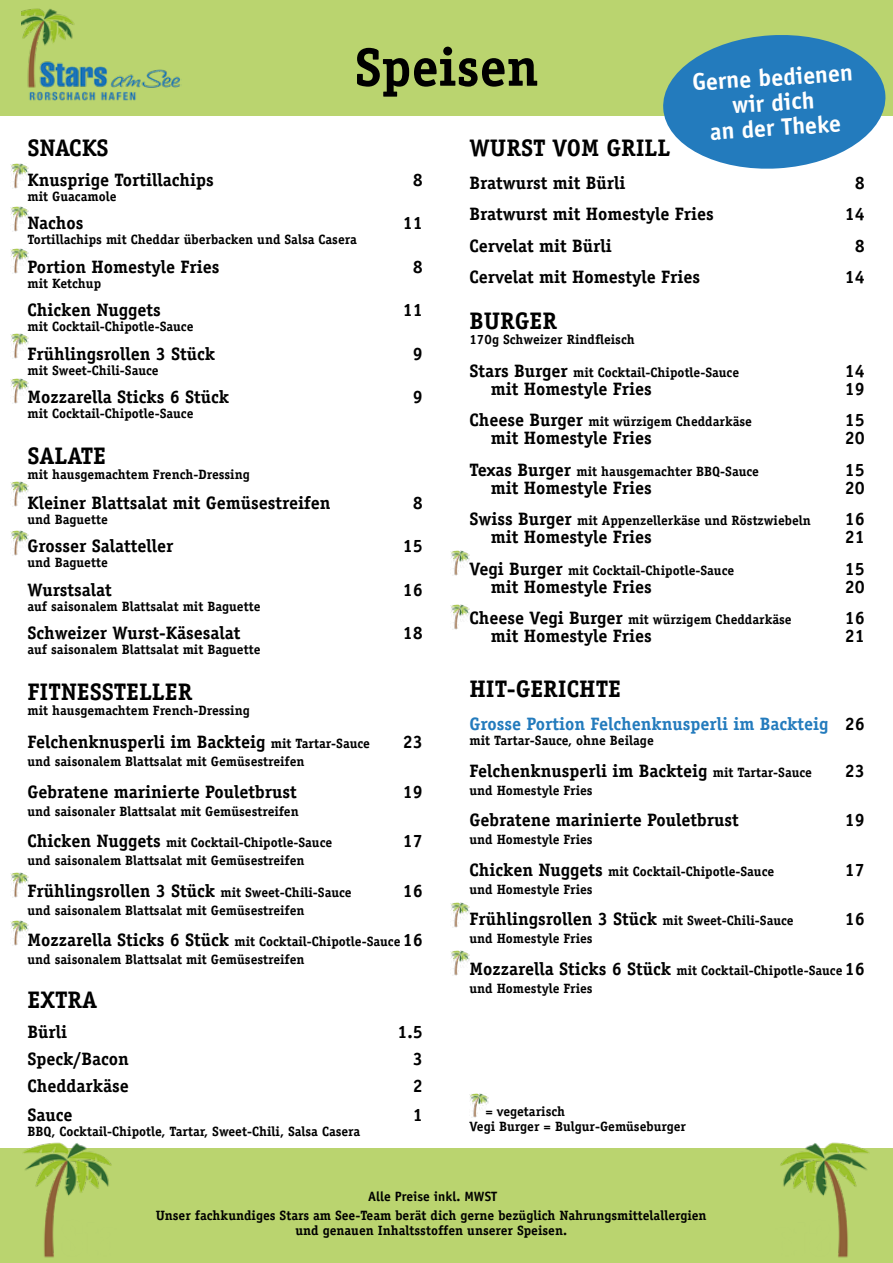
<style>
.page{position:relative;width:893px;height:1263px;background:#fff}
.page>*{position:absolute;margin:0;border:0;box-sizing:border-box;transform-origin:0 0}
.t1{font:700 54px "Officina Serif";color:#000}
.t2{font:700 24px "Officina Serif";color:#000}
.t3{font:700 24px/25px "Officina Sans";color:#fff;text-align:center}
.t4{font:700 18px "Officina Serif";color:#000}
.t5{font:700 18px "Officina Serif";color:#237bbd}
.t6{font:700 13.5px/15px "Officina Serif";color:#000}
.t7{font:700 13.5px "Officina Sans";color:#000}
.s1{font-size:18px}
.s2{font-size:13.5px}
.s3{color:#000}
</style>
<div class="page">
<div style="left:0;top:1148px;width:893px;height:115px;background:#bad46f"></div>
<div style="left:0;top:0;width:893px;height:116px;background:#bad46f"></div>
<img style="left:21px;top:8px;width:160px;height:93px">
<img style="left:780px;top:1142px;width:89px;height:116px">
<img style="left:23px;top:1142px;width:89px;height:116px">
<svg style="left:663px;top:35px;width:223px;height:134px"></svg>
<img style="left:10px;top:164px;width:19px;height:25px">
<img style="left:10px;top:206px;width:19px;height:25px">
<img style="left:10px;top:249px;width:19px;height:24px">
<img style="left:10px;top:333px;width:19px;height:25px">
<img style="left:10px;top:379px;width:19px;height:25px">
<img style="left:10px;top:482px;width:19px;height:25px">
<img style="left:10px;top:530px;width:19px;height:25px">
<img style="left:10px;top:873px;width:19px;height:25px">
<img style="left:10px;top:921px;width:19px;height:24px">
<img style="left:451px;top:551px;width:18px;height:25px">
<img style="left:451px;top:604px;width:18px;height:25px">
<img style="left:451px;top:903px;width:18px;height:24px">
<img style="left:451px;top:950px;width:18px;height:25px">
<img style="left:469px;top:1093px;width:19px;height:25px">
<h1 class="t1" style="left:354px;top:34px;width:186px">Speisen</h1>
<h2 class="t3" style="left:691px;top:70px;width:162px;rotate:-4deg">Gerne bedienen wir dich<br>an der Theke</h2>
<h2 class="t2" style="left:27px;top:132px;width:82px">SNACKS</h2>
<h3 class="t4" style="left:27px;top:168px;width:188px">Knusprige Tortillachips</h3>
<h3 class="t4" style="left:413px;top:168px;width:12px">8</h3>
<p class="t6" style="left:27px;top:188px;width:90px">mit Guacamole</p>
<h3 class="t4" style="left:27px;top:212px;width:58px">Nachos</h3>
<h3 class="t4" style="left:403px;top:212px;width:22px">11</h3>
<p class="t6" style="left:27px;top:232px;width:331px">Tortillachips mit Cheddar überbacken und Salsa Casera</p>
<h3 class="t4" style="left:27px;top:255px;width:194px">Portion Homestyle Fries</h3>
<h3 class="t4" style="left:413px;top:255px;width:12px">8</h3>
<p class="t6" style="left:27px;top:275px;width:75px">mit Ketchup</p>
<h3 class="t4" style="left:27px;top:299px;width:135px">Chicken Nuggets</h3>
<h3 class="t4" style="left:403px;top:299px;width:22px">11</h3>
<p class="t6" style="left:27px;top:319px;width:167px">mit Cocktail-Chipotle-Sauce</p>
<h3 class="t4" style="left:27px;top:342px;width:189px">Frühlingsrollen 3 Stück</h3>
<h3 class="t4" style="left:413px;top:342px;width:12px">9</h3>
<p class="t6" style="left:27px;top:362px;width:133px">mit Sweet-Chili-Sauce</p>
<h3 class="t4" style="left:27px;top:386px;width:203px">Mozzarella Sticks 6 Stück</h3>
<h3 class="t4" style="left:413px;top:386px;width:12px">9</h3>
<p class="t6" style="left:27px;top:406px;width:167px">mit Cocktail-Chipotle-Sauce</p>
<h2 class="t2" style="left:469px;top:132px;width:202px">WURST VOM GRILL</h2>
<h3 class="t4" style="left:469px;top:171px;width:157px">Bratwurst mit Bürli</h3>
<h3 class="t4" style="left:855px;top:171px;width:12px">8</h3>
<h3 class="t4" style="left:469px;top:203px;width:246px">Bratwurst mit Homestyle Fries</h3>
<h3 class="t4" style="left:845px;top:203px;width:22px">14</h3>
<h3 class="t4" style="left:469px;top:234px;width:144px">Cervelat mit Bürli</h3>
<h3 class="t4" style="left:855px;top:234px;width:12px">8</h3>
<h3 class="t4" style="left:469px;top:266px;width:232px">Cervelat mit Homestyle Fries</h3>
<h3 class="t4" style="left:845px;top:266px;width:22px">14</h3>
<h2 class="t2" style="left:469px;top:306px;width:89px">BURGER</h2>
<p class="t6" style="left:469px;top:332px;width:167px">170g Schweizer Rindfleisch</p>
<p class="t6" style="left:469px;top:365px;width:271px"><span class="s1">Stars Burger</span> mit Cocktail-Chipotle-Sauce</p>
<h3 class="t4" style="left:845px;top:360px;width:22px">14</h3>
<h3 class="t4" style="left:491px;top:378px;width:162px">mit Homestyle Fries</h3>
<h3 class="t4" style="left:845px;top:378px;width:22px">19</h3>
<p class="t6" style="left:469px;top:414px;width:284px"><span class="s1">Cheese Burger</span> mit würzigem Cheddarkäse</p>
<h3 class="t4" style="left:845px;top:409px;width:22px">15</h3>
<h3 class="t4" style="left:491px;top:427px;width:162px">mit Homestyle Fries</h3>
<h3 class="t4" style="left:845px;top:427px;width:22px">20</h3>
<p class="t6" style="left:469px;top:464px;width:291px"><span class="s1">Texas Burger</span> mit hausgemachter BBQ-Sauce</p>
<h3 class="t4" style="left:845px;top:459px;width:22px">15</h3>
<h3 class="t4" style="left:491px;top:477px;width:162px">mit Homestyle Fries</h3>
<h3 class="t4" style="left:845px;top:477px;width:22px">20</h3>
<p class="t6" style="left:469px;top:513px;width:343px"><span class="s1">Swiss Burger</span> mit Appenzellerkäse und Röstzwiebeln</p>
<h3 class="t4" style="left:845px;top:508px;width:22px">16</h3>
<h3 class="t4" style="left:491px;top:526px;width:162px">mit Homestyle Fries</h3>
<h3 class="t4" style="left:845px;top:526px;width:22px">21</h3>
<p class="t6" style="left:469px;top:563px;width:266px"><span class="s1">Vegi Burger</span> mit Cocktail-Chipotle-Sauce</p>
<h3 class="t4" style="left:845px;top:558px;width:22px">15</h3>
<h3 class="t4" style="left:491px;top:576px;width:162px">mit Homestyle Fries</h3>
<h3 class="t4" style="left:845px;top:576px;width:22px">20</h3>
<p class="t6" style="left:469px;top:612px;width:324px"><span class="s1">Cheese Vegi Burger</span> mit würzigem Cheddarkäse</p>
<h3 class="t4" style="left:845px;top:607px;width:22px">16</h3>
<h3 class="t4" style="left:491px;top:625px;width:162px">mit Homestyle Fries</h3>
<h3 class="t4" style="left:845px;top:625px;width:22px">21</h3>
<h2 class="t2" style="left:27px;top:441px;width:80px">SALATE</h2>
<p class="t6" style="left:27px;top:467px;width:224px">mit hausgemachtem French-Dressing</p>
<h3 class="t4" style="left:27px;top:492px;width:304px">Kleiner Blattsalat mit Gemüsestreifen</h3>
<h3 class="t4" style="left:413px;top:492px;width:12px">8</h3>
<p class="t6" style="left:27px;top:512px;width:82px">und Baguette</p>
<h3 class="t4" style="left:27px;top:535px;width:147px">Grosser Salatteller</h3>
<h3 class="t4" style="left:403px;top:535px;width:22px">15</h3>
<p class="t6" style="left:27px;top:555px;width:82px">und Baguette</p>
<h3 class="t4" style="left:27px;top:579px;width:86px">Wurstsalat</h3>
<h3 class="t4" style="left:403px;top:579px;width:22px">16</h3>
<p class="t6" style="left:27px;top:599px;width:234px">auf saisonalem Blattsalat mit Baguette</p>
<h3 class="t4" style="left:27px;top:622px;width:215px">Schweizer Wurst-Käsesalat</h3>
<h3 class="t4" style="left:403px;top:622px;width:22px">18</h3>
<p class="t6" style="left:27px;top:642px;width:234px">auf saisonalem Blattsalat mit Baguette</p>
<h2 class="t2" style="left:27px;top:677px;width:166px">FITNESSTELLER</h2>
<p class="t6" style="left:27px;top:703px;width:224px">mit hausgemachtem French-Dressing</p>
<h3 class="t4" style="left:27px;top:731px;width:344px">Felchenknusperli im Backteig <span class="s2">mit Tartar-Sauce</span></h3>
<h3 class="t4" style="left:403px;top:731px;width:22px">23</h3>
<p class="t6" style="left:27px;top:754px;width:278px">und saisonalem Blattsalat mit Gemüsestreifen</p>
<h3 class="t4" style="left:27px;top:780px;width:271px">Gebratene marinierte Pouletbrust</h3>
<h3 class="t4" style="left:403px;top:780px;width:22px">19</h3>
<p class="t6" style="left:27px;top:804px;width:273px">und saisonaler Blattsalat mit Gemüsestreifen</p>
<p class="t6" style="left:27px;top:835px;width:306px"><span class="s1">Chicken Nuggets</span> mit Cocktail-Chipotle-Sauce</p>
<h3 class="t4" style="left:403px;top:830px;width:22px">17</h3>
<p class="t6" style="left:27px;top:853px;width:278px">und saisonalem Blattsalat mit Gemüsestreifen</p>
<h3 class="t4" style="left:27px;top:879px;width:326px">Frühlingsrollen 3 Stück <span class="s2">mit Sweet-Chili-Sauce</span></h3>
<h3 class="t4" style="left:403px;top:879px;width:22px">16</h3>
<p class="t6" style="left:27px;top:903px;width:278px">und saisonalem Blattsalat mit Gemüsestreifen</p>
<p class="t6" style="left:27px;top:933px;width:397px;line-height:18px"><span class="s1">Mozzarella Sticks 6 Stück</span> mit Cocktail-Chipotle-Sauce <span class="s1">16 </span>und saisonalem Blattsalat mit Gemüsestreifen</p>
<h2 class="t2" style="left:27px;top:985px;width:71px">EXTRA</h2>
<h3 class="t4" style="left:27px;top:1021px;width:41px">Bürli</h3>
<h3 class="t4" style="left:398px;top:1021px;width:27px">1.5</h3>
<h3 class="t4" style="left:27px;top:1048px;width:103px">Speck/Bacon</h3>
<h3 class="t4" style="left:413px;top:1048px;width:12px">3</h3>
<h3 class="t4" style="left:27px;top:1075px;width:103px">Cheddarkäse</h3>
<h3 class="t4" style="left:413px;top:1075px;width:12px">2</h3>
<h3 class="t4" style="left:27px;top:1103px;width:46px">Sauce</h3>
<h3 class="t4" style="left:413px;top:1103px;width:12px">1</h3>
<p class="t6" style="left:27px;top:1123px;width:334px">BBQ, Cocktail-Chipotle, Tartar, Sweet-Chili, Salsa Casera</p>
<h2 class="t2" style="left:469px;top:674px;width:153px">HIT-GERICHTE</h2>
<h3 class="t5" style="left:469px;top:713px;width:397px">Grosse Portion Felchenknusperli im Backteig <span class="s3">26</span></h3>
<p class="t6" style="left:469px;top:733px;width:186px">mit Tartar-Sauce, ohne Beilage</p>
<h3 class="t4" style="left:469px;top:759px;width:344px">Felchenknusperli im Backteig <span class="s2">mit Tartar-Sauce</span></h3>
<h3 class="t4" style="left:845px;top:759px;width:22px">23</h3>
<p class="t6" style="left:469px;top:783px;width:125px">und Homestyle Fries</p>
<h3 class="t4" style="left:469px;top:809px;width:271px">Gebratene marinierte Pouletbrust</h3>
<h3 class="t4" style="left:845px;top:809px;width:22px">19</h3>
<p class="t6" style="left:469px;top:832px;width:125px">und Homestyle Fries</p>
<p class="t6" style="left:469px;top:864px;width:306px"><span class="s1">Chicken Nuggets</span> mit Cocktail-Chipotle-Sauce</p>
<h3 class="t4" style="left:845px;top:858px;width:22px">17</h3>
<p class="t6" style="left:469px;top:882px;width:125px">und Homestyle Fries</p>
<h3 class="t4" style="left:469px;top:908px;width:326px">Frühlingsrollen 3 Stück <span class="s2">mit Sweet-Chili-Sauce</span></h3>
<h3 class="t4" style="left:845px;top:908px;width:22px">16</h3>
<p class="t6" style="left:469px;top:931px;width:125px">und Homestyle Fries</p>
<p class="t6" style="left:469px;top:961px;width:397px;line-height:18px"><span class="s1">Mozzarella Sticks 6 Stück</span> mit Cocktail-Chipotle-Sauce <span class="s1">16 </span>und Homestyle Fries</p>
<p class="t6" style="left:469px;top:1104px;width:218px;text-indent:16px">= vegetarisch<br>Vegi Burger = Bulgur-Gemüseburger</p>
<p class="t7" style="left:368px;top:1188px;width:130px">Alle Preise inkl. MWST</p>
<p class="t6" style="left:156px;top:1208px;width:552px;text-align:center">Unser fachkundiges Stars am See-Team berät dich gerne bezüglich Nahrungsmittelallergien und genauen Inhaltsstoffen unserer Speisen.</p>
</div>
